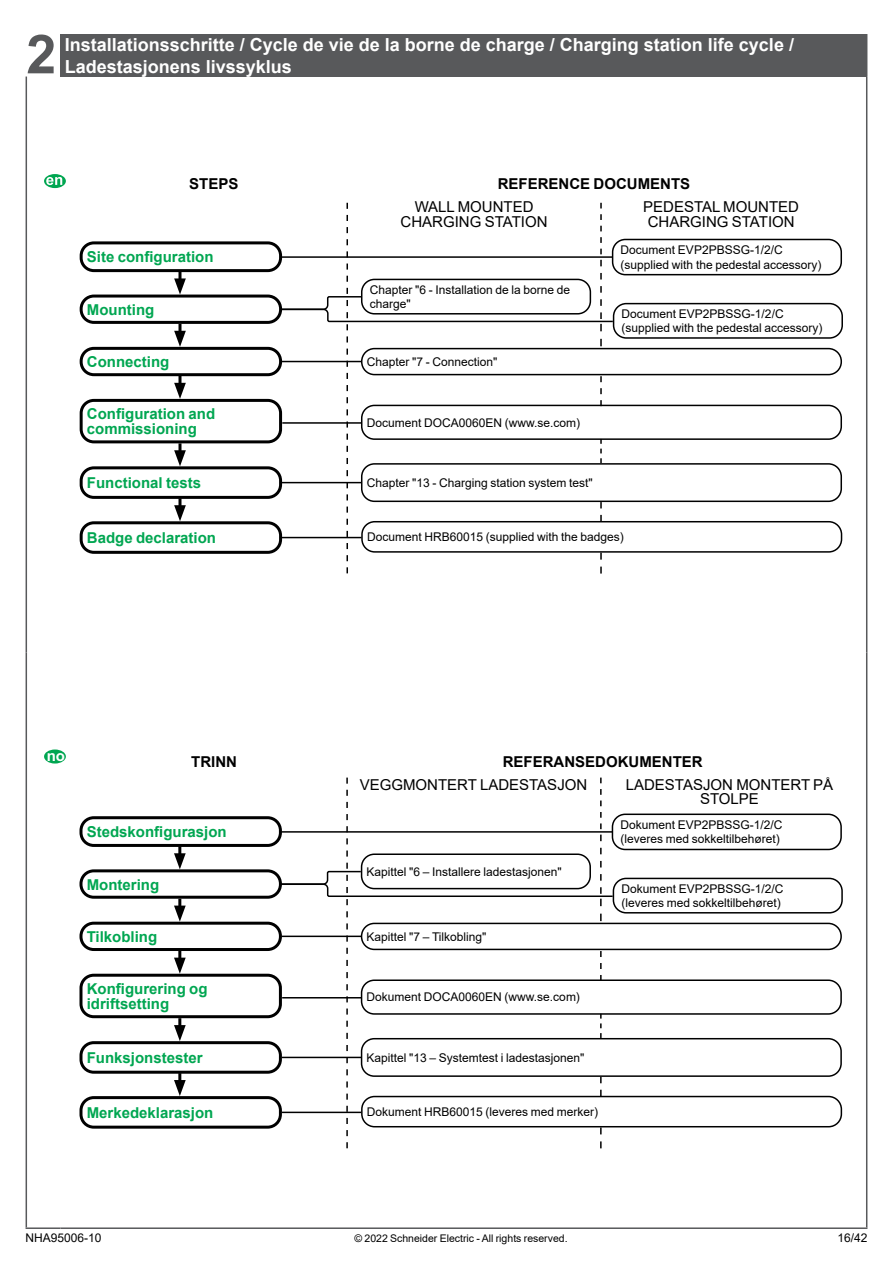
<style>
.page{position:relative;width:893px;height:1263px;background:#fff}
.page>*{position:absolute;margin:0;border:0;box-sizing:border-box;transform-origin:0 0}
.t1{font:700 54px "Arial";color:#58595b}
.t2{font:700 18px/21.6px "Arial";color:#fff}
.t3{font:700 15px/14.4px "Arial";color:#00a651}
.t4{font:15px/14.4px "Arial";color:#000;text-align:center}
.t5{font:700 15px "Arial";color:#000}
.t6{font:700 15px "Arial";color:#fff}
.t7{font:12px/14.4px "Arial";color:#000}
.t8{font:10.5px "Arial";color:#000}
</style>
<div class="page">
<div style="left:60px;top:34px;width:807px;height:43px;background:#58595b"></div>
<hr style="left:866px;top:77px;width:1px;height:575px;background:#58595b">
<hr style="left:866px;top:652px;width:1px;height:575px;background:#58595b">
<hr style="left:26px;top:77px;width:1px;height:575px;background:#58595b">
<hr style="left:26px;top:652px;width:1px;height:575px;background:#58595b">
<hr style="left:26px;top:1227px;width:34px;height:2px;background:#58595b">
<hr style="left:60px;top:1227px;width:807px;height:2px;background:#58595b">
<svg style="left:44px;top:174px;width:22px;height:14px"></svg>
<svg style="left:46px;top:177px;width:16px;height:8px"></svg>
<div style="left:80px;top:241px;width:202px;height:31px;border:3px solid #000;border-radius:13px"></div>
<div style="left:612px;top:239px;width:230px;height:36px;border:2px solid #000;border-radius:13px"></div>
<div style="left:613px;top:303px;width:230px;height:36px;border:2px solid #000;border-radius:13px"></div>
<div style="left:361px;top:405px;width:481px;height:35px;border:2px solid #000;border-radius:13px"></div>
<div style="left:361px;top:348px;width:481px;height:27px;border:2px solid #000;border-radius:13px"></div>
<div style="left:361px;top:463px;width:481px;height:39px;border:2px solid #000;border-radius:13px"></div>
<div style="left:361px;top:521px;width:481px;height:32px;border:2px solid #000;border-radius:13px"></div>
<div style="left:80px;top:295px;width:202px;height:29px;border:3px solid #000;border-radius:13px"></div>
<div style="left:80px;top:347px;width:202px;height:29px;border:3px solid #000;border-radius:13px"></div>
<div style="left:80px;top:466px;width:202px;height:33px;border:3px solid #000;border-radius:13px"></div>
<div style="left:80px;top:521px;width:202px;height:33px;border:3px solid #000;border-radius:13px"></div>
<div style="left:80px;top:399px;width:202px;height:44px;border:3px solid #000;border-radius:13px"></div>
<svg style="left:174px;top:272px;width:12px;height:23px"></svg>
<svg style="left:174px;top:324px;width:12px;height:23px"></svg>
<svg style="left:174px;top:443px;width:12px;height:23px"></svg>
<svg style="left:174px;top:498px;width:12px;height:23px"></svg>
<svg style="left:174px;top:376px;width:12px;height:23px"></svg>
<svg style="left:279px;top:203px;width:335px;height:370px"></svg>
<hr style="left:282px;top:361px;width:79px;height:1px;background:#000">
<hr style="left:281px;top:256px;width:332px;height:2px;background:#000">
<hr style="left:282px;top:422px;width:80px;height:2px;background:#000">
<hr style="left:282px;top:482px;width:80px;height:1px;background:#000">
<hr style="left:282px;top:537px;width:80px;height:1px;background:#000">
<div style="left:79px;top:816px;width:203px;height:31px;border:3px solid #000;border-radius:13px"></div>
<div style="left:612px;top:813px;width:230px;height:37px;border:2px solid #000;border-radius:13px"></div>
<div style="left:613px;top:878px;width:230px;height:35px;border:2px solid #000;border-radius:13px"></div>
<div style="left:361px;top:979px;width:481px;height:36px;border:2px solid #000;border-radius:13px"></div>
<div style="left:361px;top:923px;width:481px;height:27px;border:2px solid #000;border-radius:13px"></div>
<div style="left:361px;top:1038px;width:481px;height:39px;border:2px solid #000;border-radius:13px"></div>
<div style="left:361px;top:1096px;width:481px;height:31px;border:2px solid #000;border-radius:13px"></div>
<div style="left:79px;top:869px;width:203px;height:30px;border:3px solid #000;border-radius:13px"></div>
<div style="left:79px;top:922px;width:203px;height:29px;border:3px solid #000;border-radius:13px"></div>
<div style="left:79px;top:1041px;width:203px;height:33px;border:3px solid #000;border-radius:13px"></div>
<div style="left:79px;top:1096px;width:203px;height:33px;border:3px solid #000;border-radius:13px"></div>
<div style="left:79px;top:974px;width:203px;height:44px;border:3px solid #000;border-radius:13px"></div>
<svg style="left:174px;top:846px;width:12px;height:23px"></svg>
<svg style="left:174px;top:899px;width:12px;height:23px"></svg>
<svg style="left:174px;top:1018px;width:12px;height:23px"></svg>
<svg style="left:174px;top:1073px;width:12px;height:23px"></svg>
<svg style="left:174px;top:951px;width:12px;height:23px"></svg>
<svg style="left:279px;top:777px;width:335px;height:371px"></svg>
<hr style="left:281px;top:935px;width:80px;height:2px;background:#000">
<hr style="left:281px;top:831px;width:332px;height:2px;background:#000">
<hr style="left:282px;top:997px;width:80px;height:1px;background:#000">
<hr style="left:282px;top:1057px;width:79px;height:1px;background:#000">
<hr style="left:282px;top:1111px;width:79px;height:2px;background:#000">
<div style="left:44px;top:749px;width:22px;height:14px;background:#00a651;border-radius:50%"></div>
<h1 class="t1" style="left:26px;top:16px;width:32px">2</h1>
<h2 class="t2" style="left:65px;top:34px;width:731px">Installationsschritte / Cycle de vie de la borne de charge / Charging station life cycle /<br>Ladestasjonens livssyklus</h2>
<p class="t5" style="left:189px;top:173px;width:51px">STEPS</p>
<p class="t5" style="left:498px;top:173px;width:194px">REFERENCE DOCUMENTS</p>
<p class="t4" style="left:401px;top:200px;width:148px">WALL MOUNTED<br>CHARGING STATION</p>
<p class="t4" style="left:643px;top:200px;width:157px;text-align:left">PEDESTAL MOUNTED<br>CHARGING STATION</p>
<p class="t3" style="left:87px;top:250px;width:128px">Site configuration</p>
<p class="t7" style="left:621px;top:243px;width:202px">Document EVP2PBSSG-1/2/C (supplied with the pedestal accessory)</p>
<p class="t7" style="left:622px;top:306px;width:202px">Document EVP2PBSSG-1/2/C (supplied with the pedestal accessory)</p>
<p class="t7" style="left:370px;top:282px;width:202px">Chapter "6 - Installation de la borne de charge"</p>
<p class="t3" style="left:87px;top:302px;width:69px">Mounting</p>
<p class="t3" style="left:87px;top:355px;width:84px">Connecting</p>
<p class="t7" style="left:367px;top:354px;width:132px">Chapter "7 - Connection"</p>
<p class="t3" style="left:87px;top:407px;width:130px">Configuration and commissioning</p>
<p class="t3" style="left:87px;top:476px;width:116px">Functional tests</p>
<p class="t3" style="left:87px;top:531px;width:131px">Badge declaration</p>
<p class="t7" style="left:367px;top:415px;width:215px">Document DOCA0060EN (www.se.com)</p>
<p class="t7" style="left:367px;top:475px;width:227px">Chapter "13 - Charging station system test"</p>
<p class="t7" style="left:367px;top:530px;width:258px">Document HRB60015 (supplied with the badges)</p>
<p class="t6" style="left:47px;top:745px;width:20px">no</p>
<p class="t5" style="left:191px;top:751px;width:47px">TRINN</p>
<p class="t5" style="left:503px;top:751px;width:201px">REFERANSEDOKUMENTER</p>
<p class="t4" style="left:360px;top:777px;width:229px">VEGGMONTERT LADESTASJON</p>
<p class="t4" style="left:626px;top:777px;width:209px">LADESTASJON MONTERT PÅ<br>STOLPE</p>
<p class="t3" style="left:87px;top:825px;width:142px">Stedskonfigurasjon</p>
<p class="t7" style="left:620px;top:817px;width:164px">Dokument EVP2PBSSG-1/2/C (leveres med sokkeltilbehøret)</p>
<p class="t7" style="left:621px;top:881px;width:164px">Dokument EVP2PBSSG-1/2/C (leveres med sokkeltilbehøret)</p>
<p class="t7" style="left:367px;top:864px;width:197px">Kapittel "6 – Installere ladestasjonen"</p>
<p class="t3" style="left:87px;top:877px;width:74px">Montering</p>
<p class="t3" style="left:87px;top:929px;width:72px">Tilkobling</p>
<p class="t7" style="left:367px;top:929px;width:121px">Kapittel "7 – Tilkobling"</p>
<p class="t3" style="left:87px;top:982px;width:122px">Konfigurering og idriftsetting</p>
<p class="t3" style="left:87px;top:1050px;width:117px">Funksjonstester</p>
<p class="t3" style="left:87px;top:1105px;width:128px">Merkedeklarasjon</p>
<p class="t7" style="left:367px;top:990px;width:215px">Dokument DOCA0060EN (www.se.com)</p>
<p class="t7" style="left:367px;top:1050px;width:219px">Kapittel "13 – Systemtest i ladestasjonen"</p>
<p class="t7" style="left:367px;top:1104px;width:233px">Dokument HRB60015 (leveres med merker)</p>
<p class="t7" style="left:26px;top:1230px;width:78px">NHA95006-10</p>
<p class="t8" style="left:354px;top:1231px;width:215px">© 2022 Schneider Electric - All rights reserved.</p>
<p class="t7" style="left:837px;top:1230px;width:32px">16/42</p>
</div>
